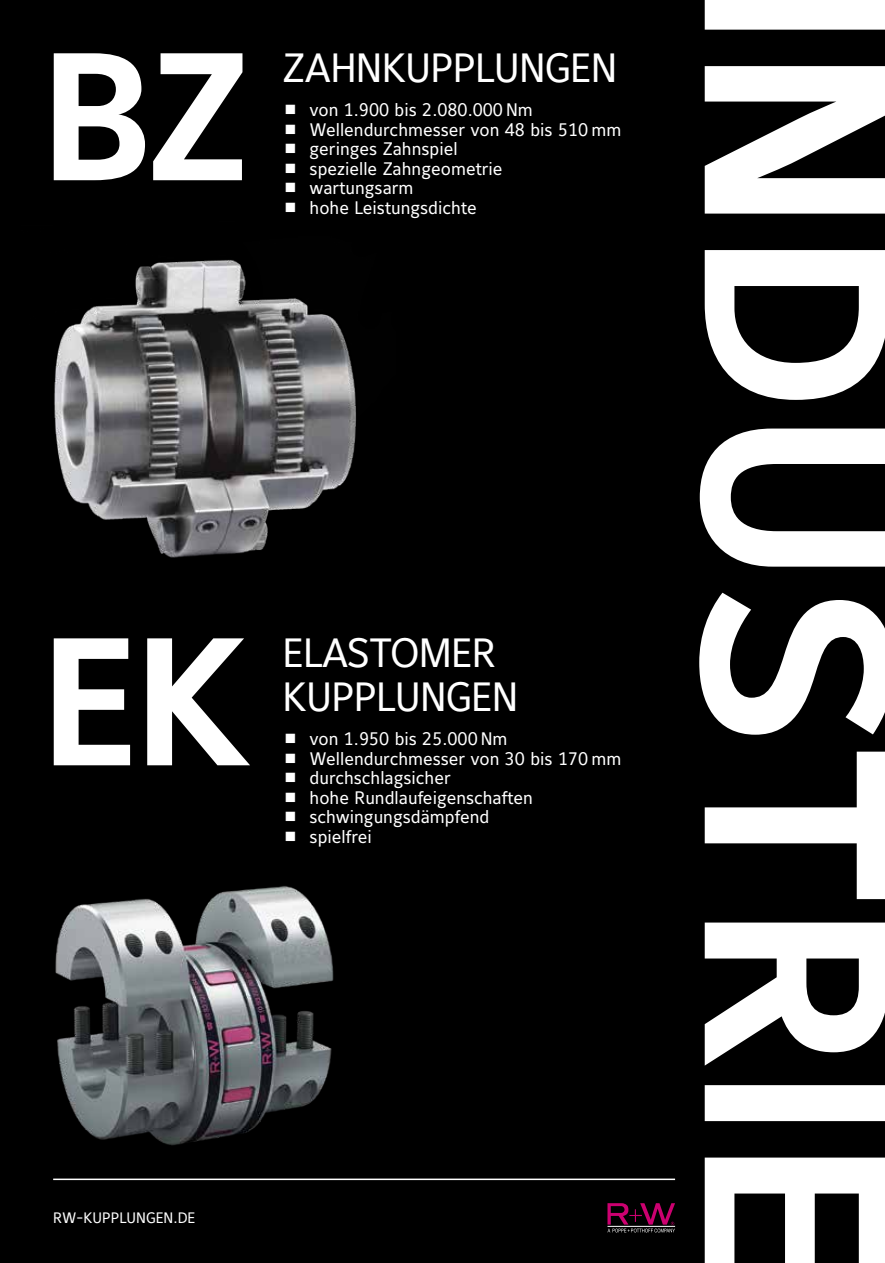
<style>
.page{position:relative;width:885px;height:1263px;background:#fff}
.page>*{position:absolute;margin:0;border:0;box-sizing:border-box;transform-origin:0 0}
.t1{font:180px "Maurea Bold Lf";color:#fff}
.t2{font:40.5px/43.5px "Maurea Regular Tf";letter-spacing:-.02em;color:#fff}
.t3{font:18px/19.5px "Maurea Regular Tf";color:#fff}
.t4{font:15px "Maurea Regular Lf";color:#fff}
</style>
<div class="page">
<div style="left:0;top:0;width:884px;height:1263px;background:#000"></div>
<img style="left:54px;top:260px;width:302px;height:298px">
<svg style="left:699px;top:0;width:185px;height:1263px"></svg>
<hr style="left:53px;top:1178px;width:622px;height:2px;background:#fff">
<svg style="left:607px;top:1203px;width:68px;height:29px"></svg>
<img style="left:55px;top:886px;width:279px;height:260px">
<h1 class="t1" style="left:41px;top:17px;width:209px">BZ</h1>
<h2 class="t2" style="left:282px;top:48px;width:336px">ZAHNKUPPLUNGEN</h2>
<p class="t3" style="left:309px;top:101px;width:313px">von 1.900 bis 2.080.000 Nm<br>Wellendurchmesser von 48 bis 510 mm geringes Zahnspiel<br>spezielle Zahngeometrie<br>wartungsarm<br>hohe Leistungsdichte</p>
<h1 class="t1" style="left:41px;top:602px;width:211px">EK</h1>
<h2 class="t2" style="left:282px;top:634px;width:237px">ELASTOMER<br>KUPPLUNGEN</h2>
<p class="t3" style="left:309px;top:730px;width:313px">von 1.950 bis 25.000 Nm<br>Wellendurchmesser von 30 bis 170 mm durchschlagsicher<br>hohe Rundlaufeigenschaften schwingungsdämpfend<br>spielfrei</p>
<p class="t4" style="left:53px;top:1209px;width:144px">RW-KUPPLUNGEN.DE</p>
</div>
